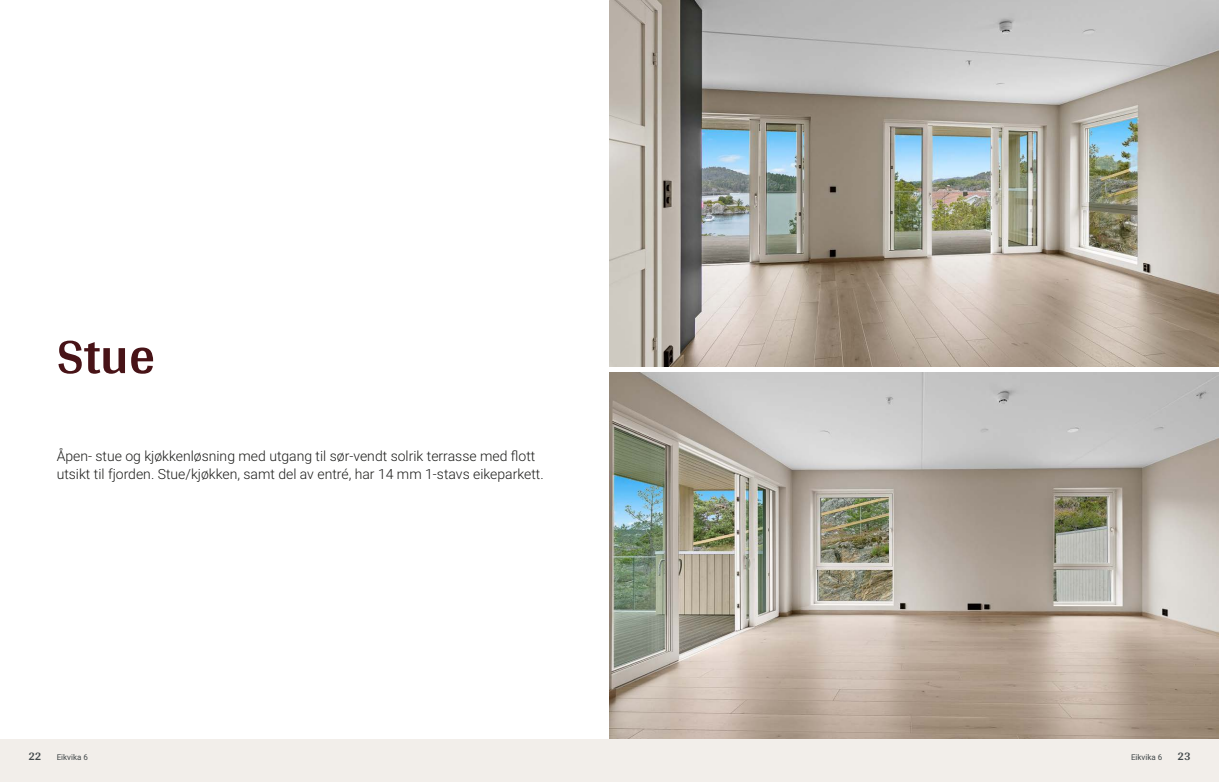
<style>
.page{position:relative;width:1219px;height:782px;background:#fff}
.page>*{position:absolute;margin:0;border:0;box-sizing:border-box;transform-origin:0 0}
.t1{font:700 52px "Arya";color:#481317}
.t2{font:300 14px/18px "Roboto";color:#1d1d1b}
.t3{font:700 12px "Arya";color:#414749}
.t4{font:8px "Roboto";color:#414749}
</style>
<div class="page">
<div style="left:0;top:739px;width:612px;height:42px;background:#f2eeea"></div>
<img style="left:609px;top:0;width:610px;height:367px">
<img style="left:609px;top:372px;width:610px;height:367px">
<div style="left:607px;top:739px;width:612px;height:42px;background:#f2eeea"></div>
<h1 class="t1" style="left:57px;top:324px;width:100px">Stue</h1>
<p class="t2" style="left:57px;top:446px;width:489px">Åpen‑ stue og kjøkkenløsning med utgang til sør‑vendt solrik terrasse med flott utsikt til fjorden. Stue/kjøkken, samt del av entré, har 14 mm 1‑stavs eikeparkett.</p>
<p class="t3" style="left:28px;top:749px;width:15px">22</p>
<p class="t4" style="left:57px;top:751px;width:33px">Eikvika 6</p>
<p class="t4" style="left:1131px;top:751px;width:33px">Eikvika 6</p>
<p class="t3" style="left:1177px;top:749px;width:15px">23</p>
</div>
